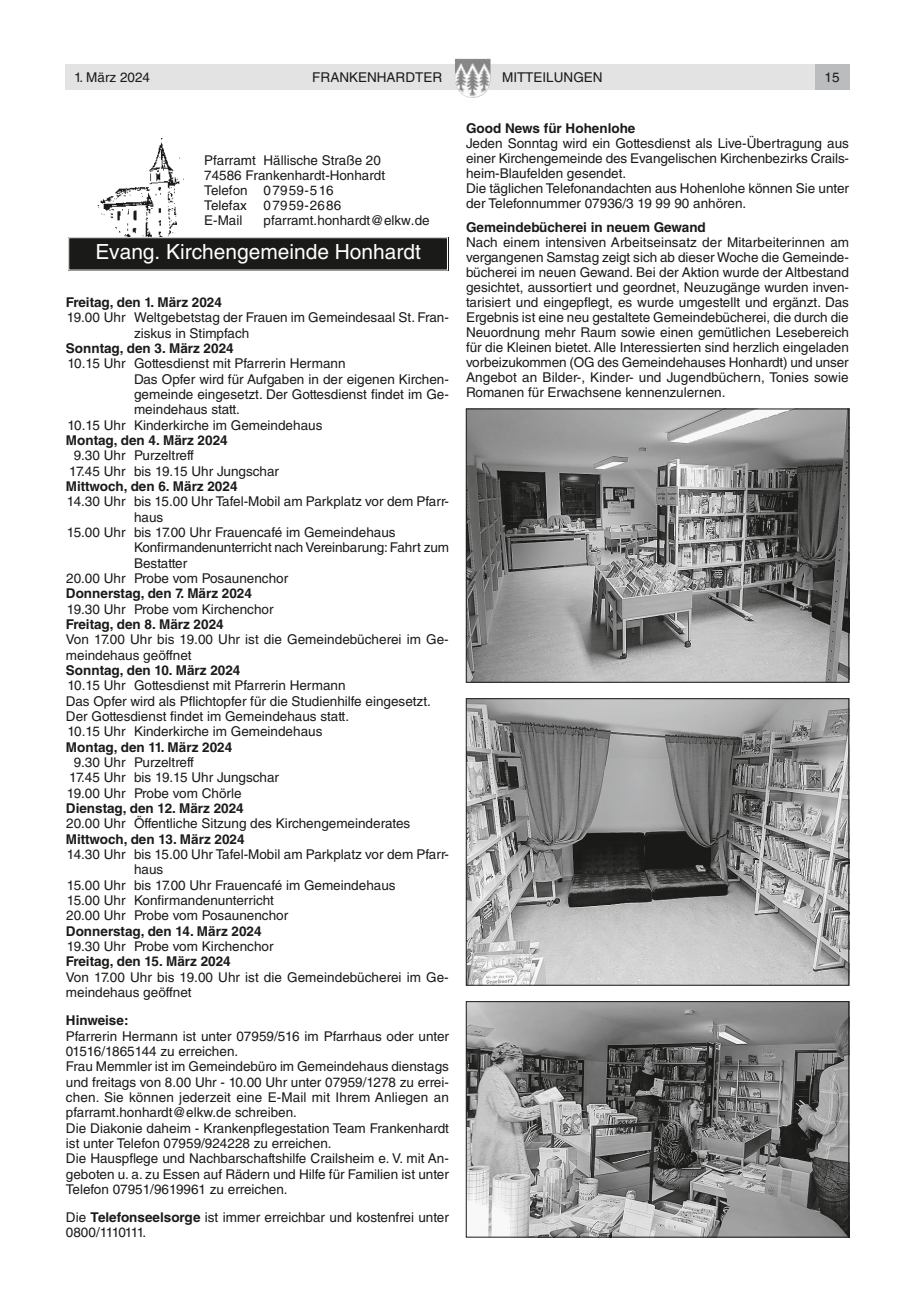
<style>
.page{position:relative;width:915px;height:1297px;background:#fff}
.page>*{position:absolute;margin:0;border:0;box-sizing:border-box;transform-origin:0 0}
.t1{font:20.85px "Helvetica LT Std";color:#fff}
.t2{font:13.5px/15.3px "Helvetica LT Std";color:#1a1a18}
.t3{font:700 13.5px "Helvetica LT Std";color:#1a1a18}
.s1{font-weight:700}
</style>
<div class="page">
<div style="left:814px;top:65px;width:34px;height:25px;background:#bbbcbd"></div>
<div style="left:66px;top:65px;width:748px;height:25px;background:#e3e3e3"></div>
<img style="left:454px;top:59px;width:37px;height:39px">
<div style="left:68px;top:237px;width:380px;height:34px;background:#1a1a18"></div>
<img style="left:97px;top:138px;width:87px;height:99px">
<div style="left:68px;top:237px;width:379px;height:33px;border:1px solid #fff"></div>
<img style="left:468px;top:411px;width:378px;height:269px">
<div style="left:466px;top:409px;width:382px;height:273px;border:1px solid #1a1a18"></div>
<img style="left:468px;top:700px;width:378px;height:283px">
<div style="left:466px;top:698px;width:382px;height:287px;border:1px solid #1a1a18"></div>
<img style="left:468px;top:1003px;width:378px;height:232px">
<div style="left:466px;top:1001px;width:382px;height:236px;border:1px solid #1a1a18"></div>
<p class="t2" style="left:74px;top:70px;width:77px">1. März 2024</p>
<p class="t2" style="left:312px;top:70px;width:131px">FRANKENHARDTER</p>
<p class="t2" style="left:502px;top:70px;width:102px">MITTEILUNGEN</p>
<p class="t2" style="left:824px;top:70px;width:17px">15</p>
<p class="t2" style="left:204px;top:153px;width:182px;line-height:14.9px">Pfarramt Hällische Straße 20<br>74586 Frankenhardt-Honhardt<br>Telefon 07959-516<br>Telefax 07959-2686<br>E-Mail</p>
<p class="t2" style="left:263px;top:212px;width:167px">pfarramt.honhardt@elkw.de</p>
<h1 class="t1" style="left:95px;top:240px;width:327px">Evang. Kirchengemeinde Honhardt</h1>
<p class="t3" style="left:66px;top:294px;width:157px">Freitag, den 1. März 2024</p>
<p class="t2" style="left:134px;top:310px;width:316px;text-indent:-67px">19.00 Uhr Weltgebetstag der Frauen im Gemeindesaal St. Fran&shy;ziskus in Stimpfach</p>
<p class="t3" style="left:66px;top:340px;width:169px">Sonntag, den 3. März 2024</p>
<p class="t2" style="left:67px;top:356px;width:279px">10.15 Uhr Gottesdienst mit Pfarrerin Hermann</p>
<p class="t2" style="left:134px;top:371px;width:316px">Das Opfer wird für Aufgaben in der eigenen Kirchen-</p>
<p class="t2" style="left:134px;top:386px;width:316px">gemeinde eingesetzt. Der Gottesdienst findet im Ge-</p>
<p class="t2" style="left:134px;top:402px;width:107px">meindehaus statt.</p>
<p class="t2" style="left:67px;top:417px;width:256px">10.15 Uhr Kinderkirche im Gemeindehaus</p>
<p class="t3" style="left:66px;top:432px;width:163px">Montag, den 4. März 2024</p>
<p class="t2" style="left:69px;top:448px;width:211px;text-indent:4px">9.30 Uhr Purzeltreff<br>17.45 Uhr bis 19.15 Uhr Jungschar</p>
<p class="t3" style="left:66px;top:478px;width:173px">Mittwoch, den 6. März 2024</p>
<p class="t2" style="left:67px;top:494px;width:383px">14.30 Uhr bis 15.00 Uhr Tafel-Mobil am Parkplatz vor dem Pfarr-</p>
<p class="t2" style="left:134px;top:509px;width:31px">haus</p>
<p class="t2" style="left:67px;top:524px;width:330px">15.00 Uhr bis 17.00 Uhr Frauencafé im Gemeindehaus</p>
<p class="t2" style="left:134px;top:540px;width:316px">Konfirmandenunterricht nach Vereinbarung: Fahrt zum</p>
<p class="t2" style="left:134px;top:555px;width:55px">Bestatter</p>
<p class="t2" style="left:66px;top:570px;width:223px">20.00 Uhr Probe vom Posaunenchor</p>
<p class="t3" style="left:66px;top:585px;width:187px">Donnerstag, den 7. März 2024</p>
<p class="t2" style="left:67px;top:601px;width:208px">19.30 Uhr Probe vom Kirchenchor</p>
<p class="t3" style="left:66px;top:616px;width:159px">Freitag, den 8. März 2024</p>
<p class="t2" style="left:66px;top:632px;width:384px">Von 17.00 Uhr bis 19.00 Uhr ist die Gemeindebücherei im Ge&shy;meindehaus geöffnet</p>
<p class="t3" style="left:66px;top:662px;width:176px">Sonntag, den 10. März 2024</p>
<p class="t2" style="left:66px;top:678px;width:366px">10.15 Uhr Gottesdienst mit Pfarrerin Hermann<br>Das Opfer wird als Pflichtopfer für die Studienhilfe eingesetzt.<br>Der Gottesdienst findet im Gemeindehaus statt.<br>10.15 Uhr Kinderkirche im Gemeindehaus</p>
<p class="t3" style="left:66px;top:739px;width:168px">Montag, den 11. März 2024</p>
<p class="t2" style="left:67px;top:755px;width:214px;text-indent:7px">9.30 Uhr Purzeltreff<br>17.45 Uhr bis 19.15 Uhr Jungschar<br>19.00 Uhr Probe vom Chörle</p>
<p class="t3" style="left:66px;top:800px;width:179px">Dienstag, den 12. März 2024</p>
<p class="t2" style="left:66px;top:816px;width:345px">20.00 Uhr Öffentliche Sitzung des Kirchengemeinderates</p>
<p class="t3" style="left:66px;top:831px;width:180px">Mittwoch, den 13. März 2024</p>
<p class="t2" style="left:67px;top:847px;width:383px">14.30 Uhr bis 15.00 Uhr Tafel-Mobil am Parkplatz vor dem Pfarr-</p>
<p class="t2" style="left:134px;top:862px;width:31px">haus</p>
<p class="t2" style="left:67px;top:877px;width:330px">15.00 Uhr bis 17.00 Uhr Frauencafé im Gemeindehaus</p>
<p class="t2" style="left:67px;top:893px;width:209px">15.00 Uhr Konfirmandenunterricht</p>
<p class="t2" style="left:66px;top:908px;width:223px">20.00 Uhr Probe vom Posaunenchor</p>
<p class="t3" style="left:66px;top:923px;width:197px">Donnerstag, den 14. März 2024</p>
<p class="t2" style="left:67px;top:939px;width:208px">19.30 Uhr Probe vom Kirchenchor</p>
<p class="t3" style="left:66px;top:953px;width:166px">Freitag, den 15. März 2024</p>
<p class="t2" style="left:66px;top:969px;width:384px">Von 17.00 Uhr bis 19.00 Uhr ist die Gemeindebücherei im Ge&shy;meindehaus geöffnet</p>
<p class="t3" style="left:66px;top:1012px;width:64px">Hinweise:</p>
<p class="t2" style="left:66px;top:1028px;width:384px">Pfarrerin Hermann ist unter 07959/516 im Pfarrhaus oder unter 01516/1865144 zu erreichen.<br>Frau Memmler ist im Gemeindebüro im Gemeindehaus dienstags und freitags von 8.00 Uhr - 10.00 Uhr unter 07959/1278 zu errei&shy;chen. Sie können jederzeit eine E-Mail mit Ihrem Anliegen an pfarramt.honhardt@elkw.de schreiben.<br>Die Diakonie daheim - Krankenpflegestation Team Frankenhardt ist unter Telefon 07959/924228 zu erreichen.<br>Die Hauspflege und Nachbarschaftshilfe Crailsheim e. V. mit An&shy;geboten u. a. zu Essen auf Rädern und Hilfe für Familien ist unter Telefon 07951/9619961 zu erreichen.</p>
<p class="t2" style="left:66px;top:1209px;width:384px">Die <span class="s1">Telefonseelsorge</span> ist immer erreichbar und kostenfrei unter<br>0800/1110111.</p>
<p class="t3" style="left:466px;top:120px;width:171px">Good News für Hohenlohe</p>
<p class="t2" style="left:466px;top:136px;width:384px">Jeden Sonntag wird ein Gottesdienst als Live-Übertragung aus einer Kirchengemeinde des Evangelischen Kirchenbezirks Crails&shy;heim-Blaufelden gesendet.<br>Die täglichen Telefonandachten aus Hohenlohe können Sie unter der Telefonnummer 07936/3 19 99 90 anhören.</p>
<p class="t3" style="left:466px;top:219px;width:241px">Gemeindebücherei in neuem Gewand</p>
<p class="t2" style="left:466px;top:235px;width:384px;text-align:justify">Nach einem intensiven Arbeitseinsatz der Mitarbeiterinnen am vergangenen Samstag zeigt sich ab dieser Woche die Gemeinde&shy;bücherei im neuen Gewand. Bei der Aktion wurde der Altbestand gesichtet, aussortiert und geordnet, Neuzugänge wurden inven&shy;tarisiert und eingepflegt, es wurde umgestellt und ergänzt. Das Ergebnis ist eine neu gestaltete Gemeindebücherei, die durch die Neuordnung mehr Raum sowie einen gemütlichen Lesebereich für die Kleinen bietet. Alle Interessierten sind herzlich eingeladen vorbeizukommen (OG des Gemeindehauses Honhardt) und unser Angebot an Bilder-, Kinder- und Jugendbüchern, Tonies sowie Romanen für Erwachsene kennenzulernen.</p>
</div>
